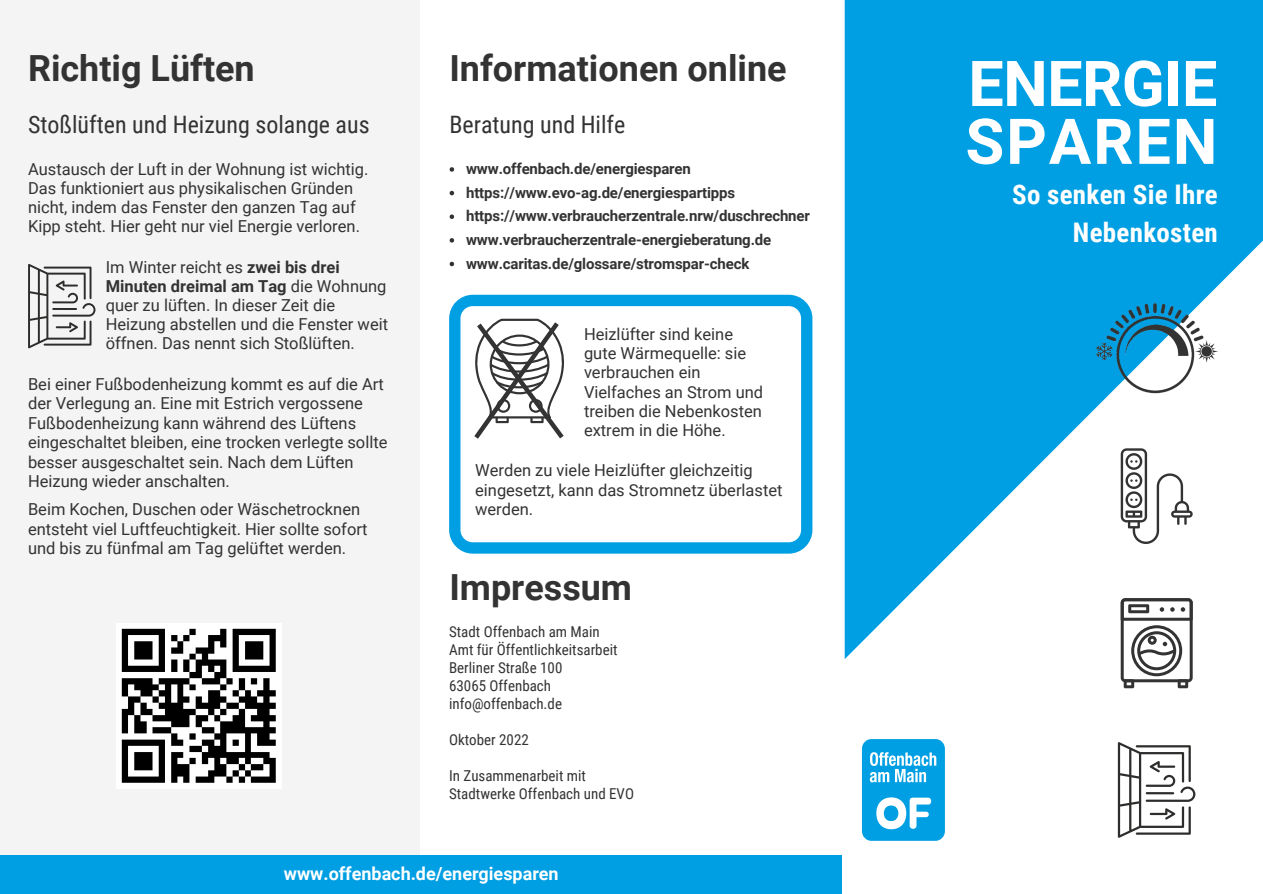
<style>
.page{position:relative;width:1263px;height:894px;background:#fff}
.page>*{position:absolute;margin:0;border:0;box-sizing:border-box;transform-origin:0 0}
.t1{font:700 63.15px/57.9px "Roboto";letter-spacing:-.01em;color:#fff}
.t2{font:700 36px "Roboto";color:#333}
.t3{font:700 27px/37px "Roboto Condensed";letter-spacing:.01em;color:#fff;text-align:right}
.t4{font:24px "Roboto Condensed";color:#333}
.t5{font:700 18px "Roboto";color:#fff}
.t6{font:16.5px/19px "Roboto";color:#333}
.t7{font:700 15px/23.5px "Roboto";letter-spacing:-.01em;color:#333}
.t8{font:15px/18px "Roboto Condensed";color:#333}
.s1{font-weight:700}
</style>
<div class="page">
<div style="left:0;top:0;width:420px;height:893px;background:#f4f4f4"></div>
<div style="left:862px;top:738px;width:83px;height:102px;background:#009fe3;border-radius:10px"></div>
<svg style="left:876px;top:797px;width:55px;height:32px"></svg>
<svg style="left:870px;top:752px;width:66px;height:30px"></svg>
<svg style="left:845px;top:0;width:418px;height:659px;fill:#009fe3"></svg>
<svg style="left:28px;top:264px;width:67px;height:84px"></svg>
<hr style="left:52px;top:308px;width:25px;height:2px;background:#2e2d2c">
<div style="left:0;top:854px;width:841px;height:39px;background:#009fe3"></div>
<svg style="left:1121px;top:448px;width:72px;height:96px"></svg>
<svg style="left:1118px;top:742px;width:77px;height:95px"></svg>
<hr style="left:1146px;top:791px;width:28px;height:3px;background:#2e2d2c">
<img style="left:1096px;top:301px;width:122px;height:93px">
<img style="left:116px;top:623px;width:166px;height:165px">
<svg style="left:450px;top:167px;width:4px;height:5px"></svg>
<svg style="left:450px;top:191px;width:4px;height:4px"></svg>
<svg style="left:450px;top:214px;width:4px;height:5px"></svg>
<svg style="left:450px;top:238px;width:4px;height:4px"></svg>
<svg style="left:450px;top:262px;width:4px;height:4px"></svg>
<svg style="left:449px;top:295px;width:363px;height:258px"></svg>
<svg style="left:470px;top:317px;width:98px;height:126px"></svg>
<svg style="left:1121px;top:598px;width:72px;height:90px"></svg>
<h2 class="t2" style="left:28px;top:47px;width:228px">Richtig Lüften</h2>
<h2 class="t2" style="left:449px;top:47px;width:339px">Informationen online</h2>
<h3 class="t4" style="left:28px;top:111px;width:343px">Stoßlüften und Heizung solange aus</h3>
<h3 class="t4" style="left:449px;top:111px;width:177px">Beratung und Hilfe</h3>
<p class="t6" style="left:28px;top:159px;width:342px">Austausch der Luft in der Wohnung ist wichtig.<br>Das funktioniert aus physikalischen Gründen nicht, indem das Fenster den ganzen Tag auf Kipp steht. Hier geht nur viel Energie verloren.</p>
<p class="t6" style="left:106px;top:257px;width:284px">Im Winter reicht es <span class="s1">zwei bis drei Minuten dreimal am Tag</span> die Wohnung quer zu lüften. In dieser Zeit die Heizung abstellen und die Fenster weit öffnen. Das nennt sich Stoßlüften.</p>
<p class="t6" style="left:28px;top:374px;width:361px">Bei einer Fußbodenheizung kommt es auf die Art der Verlegung an. Eine mit Estrich vergossene Fußbodenheizung kann während des Lüftens eingeschaltet bleiben, eine trocken verlegte sollte besser ausgeschaltet sein. Nach dem Lüften Heizung wieder anschalten.</p>
<p class="t6" style="left:28px;top:499px;width:341px">Beim Kochen, Duschen oder Wäschetrocknen entsteht viel Luftfeuchtigkeit. Hier sollte sofort und bis zu fünfmal am Tag gelüftet werden.</p>
<p class="t7" style="left:466px;top:157px;width:345px">www.offenbach.de/energiesparen https://www.evo-ag.de/energiespartipps https://www.verbraucherzentrale.nrw/duschrechner www.verbraucherzentrale-energieberatung.de www.caritas.de/glossare/stromspar-check</p>
<p class="t6" style="left:584px;top:325px;width:181px">Heizlüfter sind keine gute Wärmequelle: sie verbrauchen ein<br>Vielfaches an Strom und treiben die Nebenkosten extrem in die Höhe.</p>
<p class="t6" style="left:475px;top:461px;width:309px">Werden zu viele Heizlüfter gleichzeitig eingesetzt, kann das Stromnetz überlastet werden.</p>
<h2 class="t2" style="left:449px;top:567px;width:184px">Impressum</h2>
<p class="t8" style="left:449px;top:622px;width:170px">Stadt Offenbach am Main<br>Amt für Öffentlichkeitsarbeit<br>Berliner Straße 100<br>63065 Offenbach info@offenbach.de</p>
<p class="t8" style="left:449px;top:730px;width:81px">Oktober 2022</p>
<p class="t8" style="left:449px;top:766px;width:186px">In Zusammenarbeit mit<br>Stadtwerke Offenbach und EVO</p>
<p class="t5" style="left:284px;top:863px;width:276px">www.offenbach.de/energiesparen</p>
<h1 class="t1" style="left:965px;top:55px;width:253px">ENERGIE<br>SPAREN</h1>
<h3 class="t3" style="left:1012px;top:176px;width:207px">So senken Sie Ihre<br>Nebenkosten</h3>
</div>
